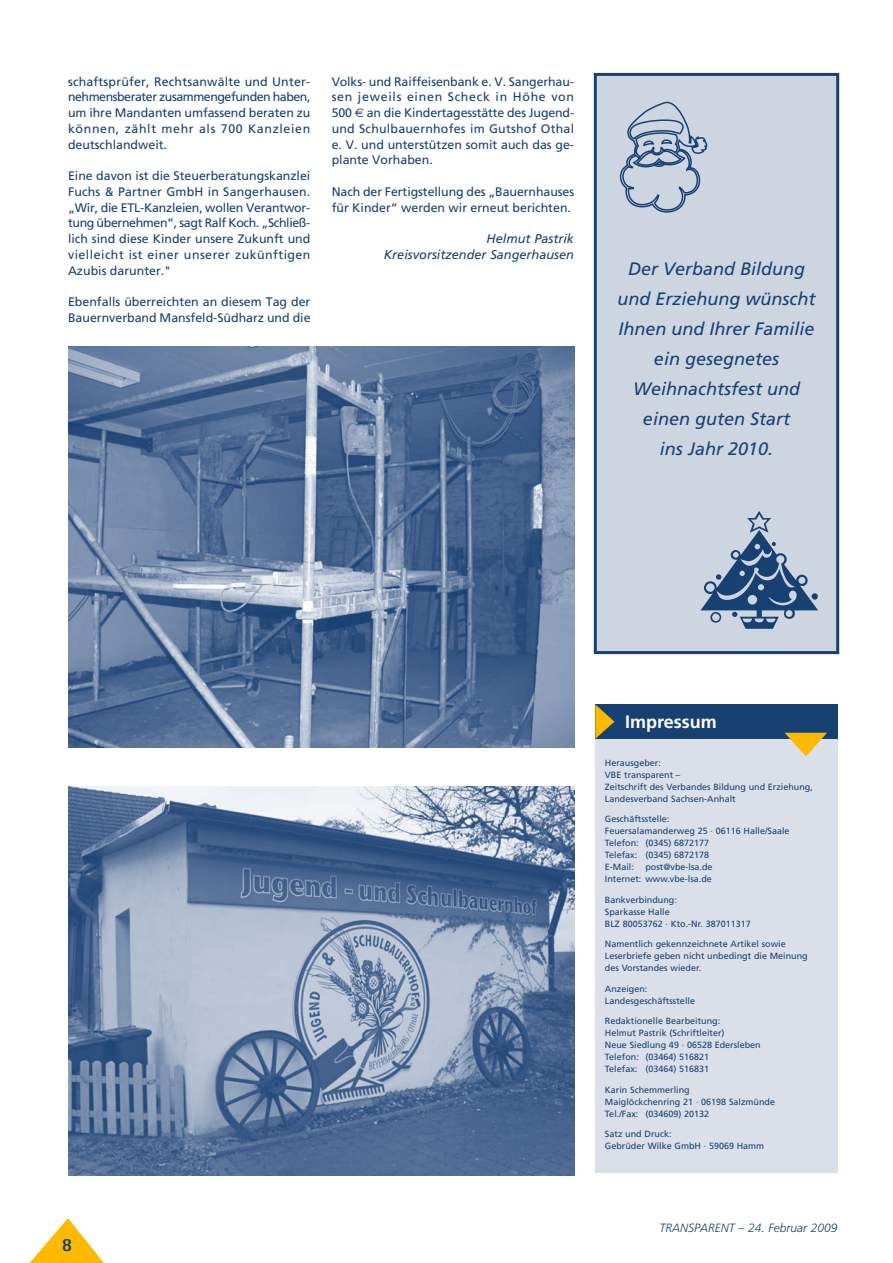
<style>
.page{position:relative;width:893px;height:1263px;background:#fff}
.page>*{position:absolute;margin:0;border:0;box-sizing:border-box;transform-origin:0 0}
.t1{font:800 18.75px "Rotis Sans Serif";color:#184173}
.t2{font:italic 18px/30px "Frutiger";color:#184173;text-align:center}
.t3{font:700 18px "Frutiger";color:#fff}
.t4{font:italic 12.75px/15.8px "Frutiger";color:#184173;text-align:right}
.t5{font:12.3px/15.8px "Frutiger";color:#184173;text-align:justify}
.t6{font:italic 300 12px "Frutiger";color:#184173}
.t7{font:9px/12px "Frutiger";color:#184173}
.s1{font-family:"Euro Sans"}
</style>
<div class="page">
<svg style="left:30px;top:1218px;width:74px;height:45px"></svg>
<div style="left:595px;top:738px;width:243px;height:434px;background:#dadfe9"></div>
<div style="left:595px;top:704px;width:243px;height:35px;background:#184173"></div>
<svg style="left:595px;top:704px;width:19px;height:35px"></svg>
<svg style="left:785px;top:733px;width:42px;height:23px"></svg>
<img style="left:68px;top:787px;width:506px;height:389px">
<img style="left:68px;top:347px;width:506px;height:400px">
<div style="left:594px;top:73px;width:245px;height:581px;background:#cdd5e1;border:3px solid #184173"></div>
<svg style="left:619px;top:101px;width:89px;height:112px"></svg>
<svg style="left:700px;top:511px;width:118px;height:118px"></svg>
<p class="t5" style="left:68px;top:73px;width:244px">schaftsprüfer, Rechtsanwälte und Unter&shy;nehmensberater zusammengefunden haben, um ihre Mandanten umfassend beraten zu können, zählt mehr als 700 Kanzleien deutschlandweit.</p>
<p class="t5" style="left:68px;top:168px;width:244px">Eine davon ist die Steuerberatungskanzlei Fuchs &amp; Partner GmbH in Sangerhausen. „Wir, die ETL-Kanzleien, wollen Verantwor&shy;tung übernehmen“, sagt Ralf Koch. „Schließ&shy;lich sind diese Kinder unsere Zukunft und vielleicht ist einer unserer zukünftigen Azubis darunter."</p>
<p class="t5" style="left:68px;top:294px;width:244px">Ebenfalls überreichten an diesem Tag der<br>Bauernverband Mansfeld-Südharz und die</p>
<p class="t5" style="left:332px;top:73px;width:244px">Volks- und Raiffeisenbank e. V. Sangerhau&shy;sen jeweils einen Scheck in Höhe von 500 <span class="s1">€</span> an die Kindertagesstätte des Jugend&shy;und Schulbauernhofes im Gutshof Othal e. V. und unterstützen somit auch das ge&shy;plante Vorhaben.</p>
<p class="t5" style="left:332px;top:184px;width:244px">Nach der Fertigstellung des „Bauernhauses für Kinder“ werden wir erneut berichten.</p>
<p class="t4" style="left:384px;top:231px;width:192px">Helmut Pastrik<br>Kreisvorsitzender Sangerhausen</p>
<h2 class="t2" style="left:617px;top:254px;width:200px">Der Verband Bildung und Erziehung wünscht<br>Ihnen und Ihrer Familie ein gesegnetes<br>Weihnachtsfest und einen guten Start<br>ins Jahr 2010.</h2>
<h1 class="t1" style="left:62px;top:1233px;width:12px">8</h1>
<h2 class="t3" style="left:625px;top:711px;width:93px">Impressum</h2>
<p class="t7" style="left:605px;top:757px;width:209px">Herausgeber:<br>VBE transparent –<br>Zeitschrift des Verbandes Bildung und Erziehung,<br>Landesverband Sachsen-Anhalt</p>
<p class="t7" style="left:605px;top:813px;width:186px">Geschäftsstelle:<br>Feuersalamanderweg 25 · 06116 Halle/Saale<br>Telefon: (0345) 6872177<br>Telefax: (0345) 6872178<br>E-Mail:</p>
<p class="t7" style="left:605px;top:861px;width:109px;text-align:right">post@vbe-lsa.de<br>Internet: www.vbe-lsa.de</p>
<p class="t7" style="left:605px;top:894px;width:147px">Bankverbindung:<br>Sparkasse Halle<br>BLZ 80053762 · Kto.-Nr. 387011317</p>
<p class="t7" style="left:605px;top:938px;width:204px">Namentlich gekennzeichnete Artikel sowie<br>Leserbriefe geben nicht unbedingt die Meinung des Vorstandes wieder.</p>
<p class="t7" style="left:605px;top:983px;width:92px">Anzeigen:<br>Landesgeschäftsstelle</p>
<p class="t7" style="left:605px;top:1015px;width:157px">Redaktionelle Bearbeitung:<br>Helmut Pastrik (Schriftleiter)<br>Neue Siedlung 49 · 06528 Edersleben<br>Telefon: (03464) 516821<br>Telefax: (03464) 516831</p>
<p class="t7" style="left:605px;top:1084px;width:172px">Karin Schemmerling<br>Maiglöckchenring 21 · 06198 Salzmünde<br>Tel./Fax: (034609) 20132</p>
<p class="t7" style="left:605px;top:1128px;width:161px">Satz und Druck:<br>Gebrüder Wilke GmbH · 59069 Hamm</p>
<p class="t6" style="left:659px;top:1221px;width:180px">TRANSPARENT – 24. Februar 2009</p>
</div>
